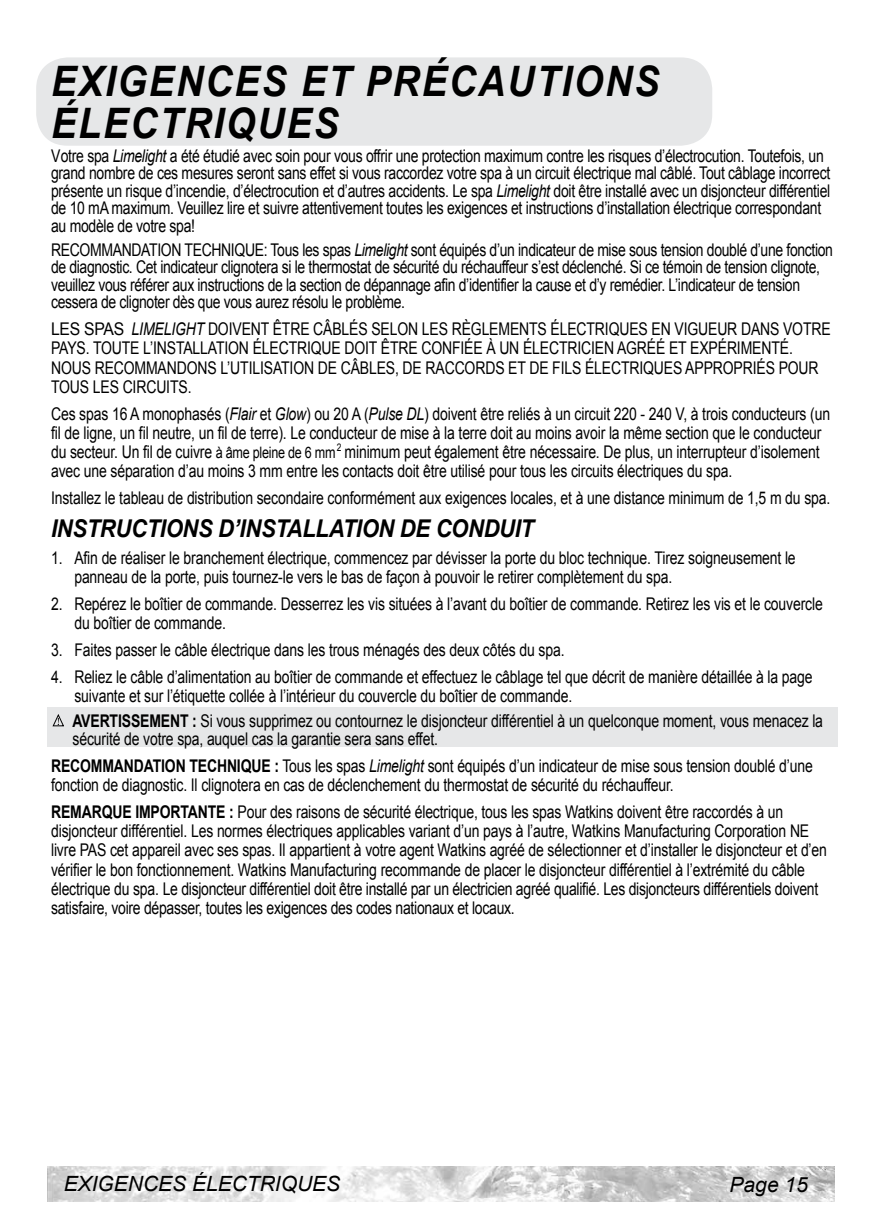
<style>
.page{position:relative;width:882px;height:1229px;background:#fff}
.page>*{position:absolute;margin:0;border:0;box-sizing:border-box;transform-origin:0 0}
.t1{font:italic 700 42px "Arial";color:#000;scale:.9 1}
.t2{font:italic 700 24.5px "Arial";letter-spacing:-.015em;color:#000;scale:.9 1}
.t3{font:italic 21px "Arial";color:#000}
.t4{font:17.5px/19.2px "Arial";letter-spacing:-.01em;color:#000;scale:.8 1}
.t5{font:17.5px/19.2px "Arial";letter-spacing:-.01em;color:#000;scale:.9 1}
.t6{font:700 17.5px "Arial";color:#000;scale:.8 1}
.s1{font-style:italic}
.s2{font-size:15.75px}
.s3{font-weight:700}
</style>
<div class="page">
<div style="left:36px;top:57px;width:676px;height:89px;background:#e6e7e8;border-radius:32px"></div>
<div style="left:47px;top:707px;width:790px;height:39px;background:#e6e7e8"></div>
<svg style="left:53px;top:715px;width:11px;height:11px"></svg>
<img style="left:47px;top:1166px;width:788px;height:35px">
<h1 class="t1" style="left:51px;top:53px;width:61px">EXIGENCES</h1>
<h1 class="t1" style="left:301px;top:53px;width:195px">ET PRÉCAUTIONS</h1>
<h1 class="t1" style="left:51px;top:95px;width:60px">ÉLECTRIQUES</h1>
<p class="t4" style="left:51px;top:147px;width:976px;line-height:17.5px">Votre spa <span class="s1">Limelight</span> a été étudié avec soin pour vous offrir une protection maximum contre les risques d’électrocution. Toutefois, un grand nombre de ces mesures seront sans effet si vous raccordez votre spa à un circuit électrique mal câblé. Tout câblage incorrect présente un risque d’incendie, d’électrocution et d’autres accidents. Le spa <span class="s1">Limelight</span> doit être installé avec un disjoncteur différentiel de 10 mA maximum. Veuillez lire et suivre attentivement toutes les exigences et instructions d’installation électrique correspondant au modèle de votre spa!</p>
<p class="t4" style="left:51px;top:241px;width:979px;line-height:17.5px">RECOMMANDATION TECHNIQUE: Tous les spas <span class="s1">Limelight</span> sont équipés d’un indicateur de mise sous tension doublé d’une fonction de diagnostic. Cet indicateur clignotera si le thermostat de sécurité du réchauffeur s’est déclenché. Si ce témoin de tension clignote, veuillez vous référer aux instructions de la section de dépannage afin d’identifier la cause et d’y remédier. L’indicateur de tension cessera de clignoter dès que vous aurez résolu le problème.</p>
<p class="t5" style="left:51px;top:319px;width:868px">LES SPAS <span class="s1">LIMELIGHT</span> DOIVENT ÊTRE CÂBLÉS SELON LES RÈGLEMENTS ÉLECTRIQUES EN VIGUEUR DANS VOTRE PAYS. TOUTE L’INSTALLATION ÉLECTRIQUE DOIT ÊTRE CONFIÉE À UN ÉLECTRICIEN AGRÉÉ ET EXPÉRIMENTÉ.<br>NOUS RECOMMANDONS L’UTILISATION DE CÂBLES, DE RACCORDS ET DE FILS ÉLECTRIQUES APPROPRIÉS POUR TOUS LES CIRCUITS.</p>
<p class="t4" style="left:51px;top:404px;width:975px">Ces spas 16 A monophasés (<span class="s1">Flair</span> et <span class="s1">Glow</span>) ou 20 A (<span class="s1">Pulse DL</span>) doivent être reliés à un circuit 220 - 240 V, à trois conducteurs (un fil de ligne, un fil neutre, un fil de terre). Le conducteur de mise à la terre doit au moins avoir la même section que le conducteur du secteur. Un fil de cuivre <span class="s2">à âme pleine de 6 mm</span><sup>2</sup> minimum peut également être nécessaire. De plus, un interrupteur d’isolement avec une séparation d’au moins 3 mm entre les contacts doit être utilisé pour tous les circuits électriques du spa.</p>
<p class="t4" style="left:51px;top:488px;width:976px">Installez le tableau de distribution secondaire conformément aux exigences locales, et à une distance minimum de 1,5 m du spa.</p>
<h2 class="t2" style="left:51px;top:512px;width:538px">INSTRUCTIONS D’INSTALLATION DE CONDUIT</h2>
<p class="t4" style="left:74px;top:548px;width:903px;text-indent:-23px">1. Afin de réaliser le branchement électrique, commencez par dévisser la porte du bloc technique. Tirez soigneusement le panneau de la porte, puis tournez-le vers le bas de façon à pouvoir le retirer complètement du spa.</p>
<p class="t4" style="left:74px;top:594px;width:937px;text-indent:-23px">2. Repérez le boîtier de commande. Desserrez les vis situées à l’avant du boîtier de commande. Retirez les vis et le couvercle du boîtier de commande.</p>
<p class="t4" style="left:51px;top:640px;width:643px">3. Faites passer le câble électrique dans les trous ménagés des deux côtés du spa.</p>
<p class="t4" style="left:74px;top:667px;width:924px;text-indent:-23px">4. Reliez le câble d’alimentation au boîtier de commande et effectuez le câblage tel que décrit de manière détaillée à la page suivante et sur l’étiquette collée à l’intérieur du couvercle du boîtier de commande.</p>
<p class="t4" style="left:72px;top:711px;width:940px;line-height:18.4px"><span class="s3">AVERTISSEMENT :</span> Si vous supprimez ou contournez le disjoncteur différentiel à un quelconque moment, vous menacez la sécurité de votre spa, auquel cas la garantie sera sans effet.</p>
<p class="t4" style="left:51px;top:756px;width:954px"><span class="s3">RECOMMANDATION TECHNIQUE :</span> Tous les spas <span class="s1">Limelight</span> sont équipés d’un indicateur de mise sous tension doublé d’une fonction de diagnostic. Il clignotera en cas de déclenchement du thermostat de sécurité du réchauffeur.</p>
<p class="t6" style="left:51px;top:800px;width:26px">REMARQUE</p>
<p class="t6" style="left:135px;top:800px;width:13px">IMPORTANTE</p>
<p class="t4" style="left:51px;top:802px;width:971px;text-indent:178px"><span class="s3">:</span> Pour des raisons de sécurité électrique, tous les spas Watkins doivent être raccordés à un disjoncteur différentiel. Les normes électriques applicables variant d’un pays à l’autre, Watkins Manufacturing Corporation NE livre PAS cet appareil avec ses spas. Il appartient à votre agent Watkins agréé de sélectionner et d’installer le disjoncteur et d’en vérifier le bon fonctionnement. Watkins Manufacturing recommande de placer le disjoncteur différentiel à l’extrémité du câble électrique du spa. Le disjoncteur différentiel doit être installé par un électricien agréé qualifié. Les disjoncteurs différentiels doivent satisfaire, voire dépasser, toutes les exigences des codes nationaux et locaux.</p>
<p class="t3" style="left:64px;top:1170px;width:278px">EXIGENCES ÉLECTRIQUES</p>
<p class="t3" style="left:730px;top:1170px;width:80px">Page 15</p>
</div>
